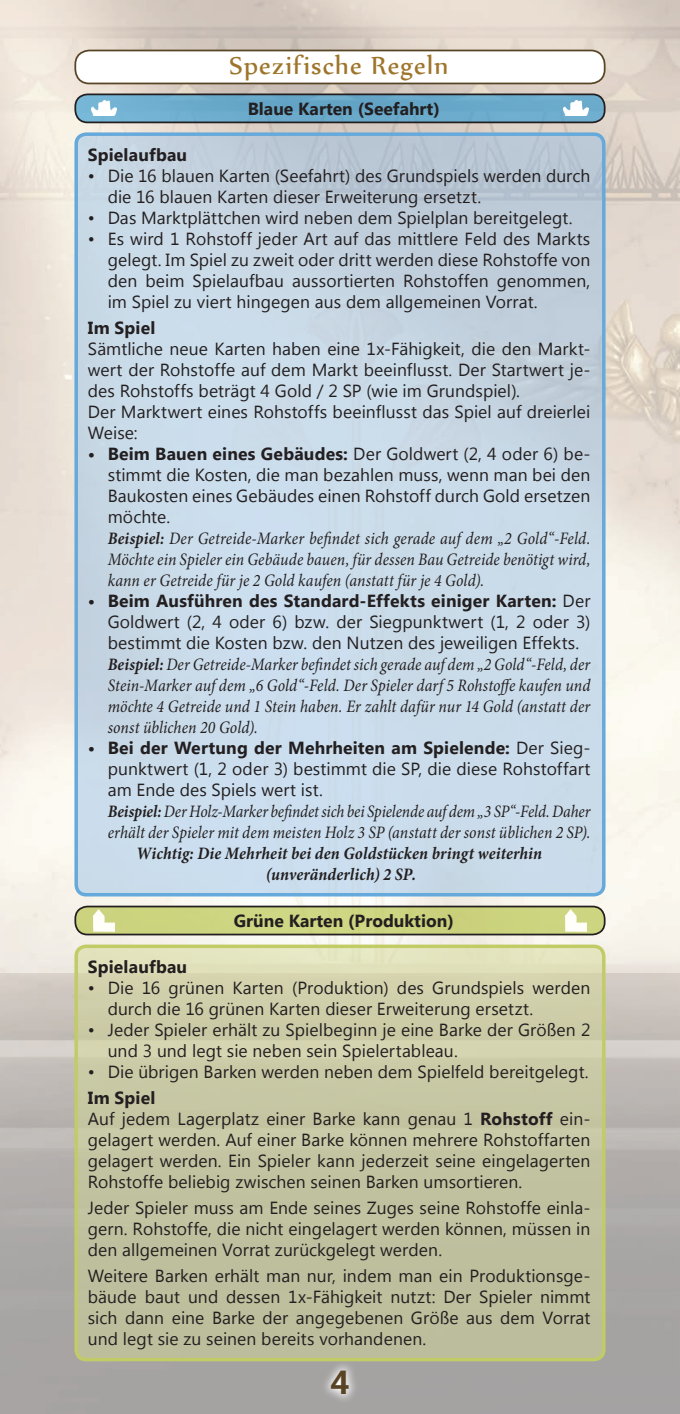
<style>
.page{position:relative;width:680px;height:1414px;background:#fff}
.page>*{position:absolute;margin:0;border:0;box-sizing:border-box;transform-origin:0 0}
.Titre1{font:700 33.25px "Microsoft New Tai Lue";color:#584424}
.t1{font:29.75px "Nyala";letter-spacing:.035em;color:#9e752a}
.t2{font:17.5px/21px "Microsoft New Tai Lue";letter-spacing:.005em;color:#231f20}
.t3{font:italic 17.5px/21px "Minion Pro";letter-spacing:.005em;color:#231f20;scale:.9 1}
.t4{font:700 17.5px "Microsoft New Tai Lue";letter-spacing:.005em;color:#231f20}
.t5{font:italic 700 17.5px "Minion Pro";letter-spacing:.01em;color:#231f20;scale:.93 1}
.t6{font:italic 17.5px "Minion Pro";letter-spacing:.005em;color:#231f20;scale:.89 1}
.s1{font-weight:700}
.s2{font-family:"Microsoft New Tai Lue";font-weight:700;font-style:normal}
.s3{font-family:"Microsoft New Tai Lue";font-style:normal}
.s4{font-weight:400}
</style>
<div class="page">
<img style="left:0;top:0;width:680px;height:1414px">
<div style="left:75px;top:50px;width:529px;height:33px;background:#fff;border-radius:14px"></div>
<div style="left:74px;top:50px;width:531px;height:34px;border:2px solid #574526;border-radius:14px"></div>
<div style="left:75px;top:94px;width:529px;height:28px;background:#6aaaca;border-radius:12px"></div>
<div style="left:74px;top:93px;width:531px;height:30px;border:2px solid #231f20;border-radius:12px"></div>
<img style="left:92px;top:101px;width:25px;height:15px">
<img style="left:563px;top:101px;width:25px;height:15px">
<div style="left:76px;top:134px;width:527px;height:761px;background:linear-gradient(to bottom,#c2d0dd,#cde0f0);border-radius:10px"></div>
<div style="left:74px;top:132px;width:531px;height:764px;border:4px solid #66a9db;border-radius:10px"></div>
<div style="left:75px;top:906px;width:529px;height:28px;background:#cdd47f;border-radius:12px"></div>
<div style="left:74px;top:906px;width:531px;height:29px;border:2px solid #231f20;border-radius:12px"></div>
<img style="left:93px;top:910px;width:22px;height:21px">
<img style="left:565px;top:910px;width:21px;height:21px">
<div style="left:76px;top:946px;width:527px;height:413px;background:linear-gradient(to bottom,#d7d6b1,#b6b897);border-radius:10px"></div>
<div style="left:74px;top:944px;width:531px;height:417px;border:4px solid #c2cc67;border-radius:10px"></div>
<svg style="left:320px;top:1360px;width:39px;height:44px"></svg>
<p class="t1" style="left:229px;top:47px;width:220px">Spezifische Regeln</p>
<p class="t4" style="left:248px;top:99px;width:194px">Blaue Karten (Seefahrt)</p>
<p class="t4" style="left:88px;top:145px;width:101px">Spielaufbau</p>
<p class="t2" style="left:108px;top:166px;width:484px;text-indent:-20px">• Die 16 blauen Karten (Seefahrt) des Grundspiels werden durch die 16 blauen Karten dieser Erweiterung ersetzt.</p>
<p class="t2" style="left:88px;top:208px;width:486px">• Das Marktplättchen wird neben dem Spielplan bereitgelegt.</p>
<p class="t2" style="left:108px;top:229px;width:484px;text-align:justify;text-indent:-20px">• Es wird 1 Rohstoff jeder Art auf das mittlere Feld des Markts gelegt. Im Spiel zu zweit oder dritt werden diese Rohstoffe von den beim Spielaufbau aussortierten Rohstoffen genommen, im Spiel zu viert hingegen aus dem allgemeinen Vorrat.</p>
<p class="t2" style="left:88px;top:318px;width:504px"><span class="s1">Im Spiel<br></span>Sämtliche neue Karten haben eine 1x-Fähigkeit, die den Markt&shy;wert der Rohstoffe auf dem Markt beeinflusst. Der Startwert je&shy;des Rohstoffs beträgt 4 Gold / 2 SP (wie im Grundspiel).<br>Der Marktwert eines Rohstoffs beeinflusst das Spiel auf dreierlei Weise:</p>
<p class="t3" style="left:108px;top:444px;width:538px;text-indent:-20px"><span class="s2">• Beim Bauen eines Gebäudes:</span> <span class="s3">Der Goldwert (2, 4 oder 6) be&shy;stimmt die Kosten, die man bezahlen muss, wenn man bei den Baukosten eines Gebäudes einen Rohstoff durch Gold ersetzen möchte.<br></span><span class="s1">Beispiel:</span> Der Getreide-Marker befindet sich gerade auf dem „2 Gold“-Feld.<br>Möchte ein Spieler ein Gebäude bauen, für dessen Bau Getreide benötigt wird, kann er Getreide für je 2 Gold kaufen (anstatt für je 4 Gold).</p>
<p class="t3" style="left:108px;top:591px;width:538px;text-indent:-20px"><span class="s2">• Beim Ausführen des Standard-Effekts einiger Karten:</span> <span class="s3">Der Goldwert (2, 4 oder 6) bzw. der Siegpunktwert (1, 2 oder 3) bestimmt die Kosten bzw. den Nutzen des jeweiligen Effekts.<br></span><span class="s1">Beispiel:</span> Der Getreide-Marker befindet sich gerade auf dem „2 Gold“-Feld, der Stein-Marker auf dem „6 Gold“-Feld. Der Spieler darf 5 Rohstoffe kaufen und möchte 4 Getreide und 1 Stein haben. Er zahlt dafür nur 14 Gold (anstatt der sonst üblichen 20 Gold).</p>
<p class="t4" style="left:88px;top:738px;width:504px">• Bei der Wertung der Mehrheiten am Spielende: <span class="s4">Der Sieg-</span></p>
<p class="t2" style="left:108px;top:759px;width:484px">punktwert (1, 2 oder 3) bestimmt die SP, die diese Rohstoffart</p>
<p class="t2" style="left:108px;top:780px;width:216px">am Ende des Spiels wert ist.</p>
<p class="t6" style="left:108px;top:799px;width:544px"><span class="s1">Beispiel:</span> Der Holz-Marker befindet sich bei Spielende auf dem „3 SP“-Feld. Daher</p>
<p class="t3" style="left:108px;top:822px;width:538px">erhält der Spieler mit dem meisten Holz 3 SP (anstatt der sonst üblichen 2 SP).</p>
<p class="t5" style="left:136px;top:841px;width:438px">Wichtig: Die Mehrheit bei den Goldstücken bringt weiterhin</p>
<p class="t5" style="left:266px;top:862px;width:163px">(unveränderlich) 2 SP.</p>
<p class="t4" style="left:234px;top:911px;width:221px">Grüne Karten (Produktion)</p>
<p class="t4" style="left:88px;top:957px;width:101px">Spielaufbau</p>
<p class="t2" style="left:108px;top:978px;width:484px;text-indent:-20px">• Die 16 grünen Karten (Produktion) des Grundspiels werden durch die 16 grünen Karten dieser Erweiterung ersetzt.</p>
<p class="t2" style="left:108px;top:1020px;width:484px;text-indent:-20px">• Jeder Spieler erhält zu Spielbeginn je eine Barke der Größen 2 und 3 und legt sie neben sein Spielertableau.</p>
<p class="t2" style="left:88px;top:1060px;width:502px;line-height:25.9px">• Die übrigen Barken werden neben dem Spielfeld bereitgelegt.<br><span class="s1">Im Spiel</span></p>
<p class="t2" style="left:88px;top:1109px;width:504px;text-align:justify">Auf jedem Lagerplatz einer Barke kann genau 1 <span class="s1">Rohstoff</span> ein&shy;gelagert werden. Auf einer Barke können mehrere Rohstoffarten gelagert werden. Ein Spieler kann jederzeit seine eingelagerten Rohstoffe beliebig zwischen seinen Barken umsortieren.</p>
<p class="t2" style="left:88px;top:1198px;width:504px;text-align:justify">Jeder Spieler muss am Ende seines Zuges seine Rohstoffe einla&shy;gern. Rohstoffe, die nicht eingelagert werden können, müssen in den allgemeinen Vorrat zurückgelegt werden.</p>
<p class="t2" style="left:88px;top:1266px;width:504px;text-align:justify">Weitere Barken erhält man nur, indem man ein Produktionsge&shy;bäude baut und dessen 1x-Fähigkeit nutzt: Der Spieler nimmt sich dann eine Barke der angegebenen Größe aus dem Vorrat und legt sie zu seinen bereits vorhandenen.</p>
<p class="Titre1" style="left:330px;top:1363px;width:21px">4</p>
</div>
